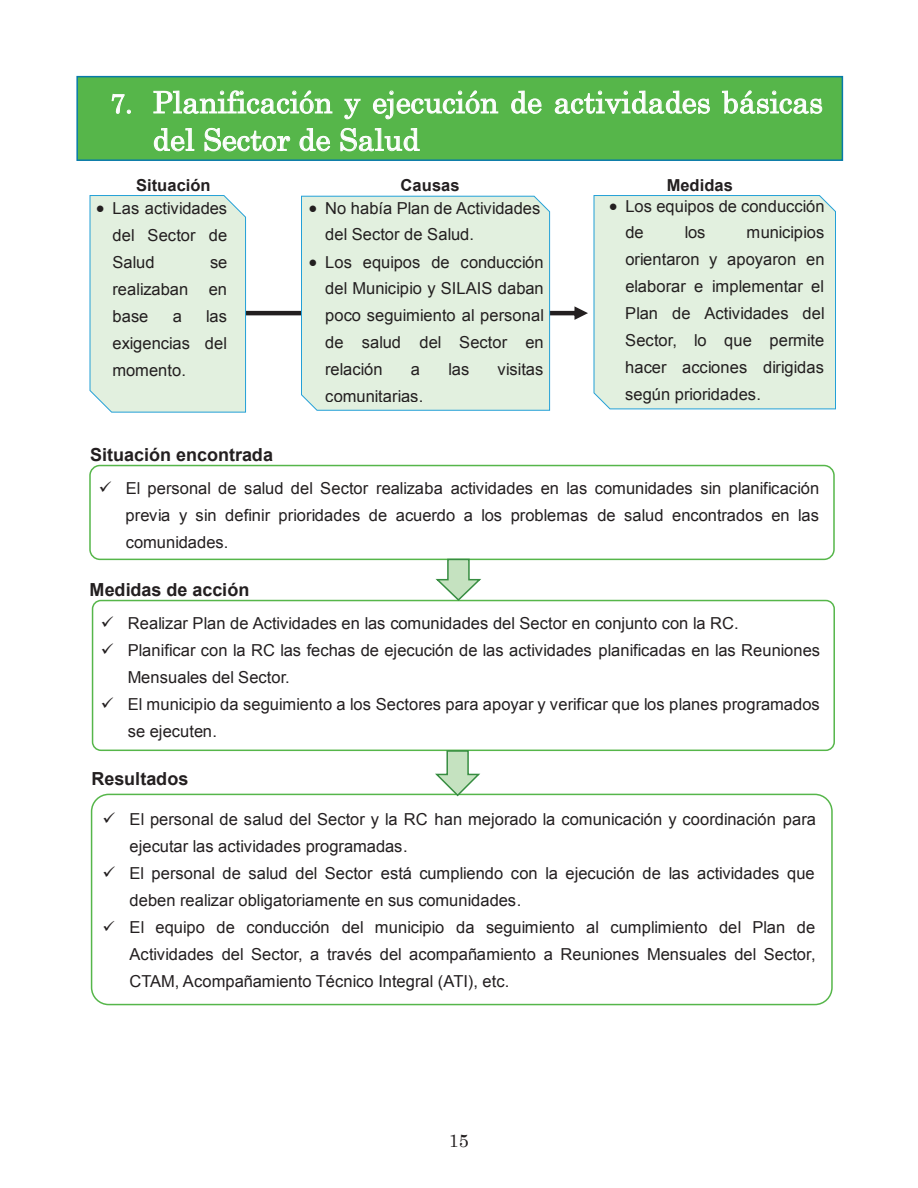
<style>
.page{position:relative;width:918px;height:1188px;background:#fff}
.page>*{position:absolute;margin:0;border:0;box-sizing:border-box;transform-origin:0 0}
.t1{font:30px/37.5px "Century";color:#fff}
.t2{font:700 18px "Arial";color:#231f20}
.t3{font:18px "Century";color:#231f20}
.t4{font:16.5px/27px "Arial";letter-spacing:.005em;color:#231f20;text-align:justify}
.t5{font:700 16.5px "Arial";letter-spacing:.005em;color:#231f20}
.s1{font-size:27px}
</style>
<div class="page">
<div style="left:92px;top:600px;width:743px;height:151px;border:2px solid #56b64a;border-radius:8px"></div>
<div style="left:593px;top:195px;width:243px;height:215px;background:#e2f0df"></div>
<div style="left:91px;top:794px;width:742px;height:211px;border:2px solid #56b64a;border-radius:17px"></div>
<div style="left:89px;top:465px;width:746px;height:95px;border:2px solid #56b64a;border-radius:10px"></div>
<div style="left:76px;top:76px;width:767px;height:85px;background:#56b64a;border:2px solid #077aa9"></div>
<svg style="left:111px;top:93px;width:20px;height:21px"></svg>
<svg style="left:153px;top:90px;width:180px;height:24px"></svg>
<svg style="left:344px;top:98px;width:17px;height:22px"></svg>
<svg style="left:373px;top:90px;width:126px;height:30px"></svg>
<svg style="left:511px;top:90px;width:31px;height:24px"></svg>
<svg style="left:554px;top:90px;width:156px;height:24px"></svg>
<svg style="left:722px;top:90px;width:101px;height:24px"></svg>
<svg style="left:153px;top:128px;width:42px;height:24px"></svg>
<svg style="left:204px;top:128px;width:87px;height:24px"></svg>
<svg style="left:299px;top:128px;width:32px;height:24px"></svg>
<svg style="left:340px;top:128px;width:80px;height:24px"></svg>
<svg style="left:435px;top:558px;width:48px;height:44px"></svg>
<svg style="left:435px;top:749px;width:47px;height:48px"></svg>
<svg style="left:89px;top:195px;width:499px;height:218px"></svg>
<h1 class="t1" style="left:153px;top:81px;width:672px;text-indent:-43px"><span class="s1">7.</span> Planificación y ejecución de actividades básicas del Sector de Salud</h1>
<p class="t5" style="left:136px;top:174px;width:76px">Situación</p>
<p class="t5" style="left:401px;top:174px;width:61px">Causas</p>
<p class="t5" style="left:667px;top:174px;width:68px">Medidas</p>
<p class="t4" style="left:112px;top:195px;width:116px;text-indent:-16px">• Las actividades del Sector de Salud</p>
<p class="t4" style="left:112px;top:249px;width:116px;text-indent:98px">se realizaban en base</p>
<p class="t4" style="left:112px;top:303px;width:116px;text-indent:94px">las exigencias del momento.</p>
<p class="t4" style="left:173px;top:303px;width:11px">a</p>
<p class="t2" style="left:90px;top:443px;width:184px">Situación encontrada</p>
<p class="t4" style="left:325px;top:195px;width:217px;line-height:26.4px;text-indent:-16px">• No había Plan de Actividades del Sector de Salud.</p>
<p class="t4" style="left:325px;top:249px;width:220px;text-indent:-16px">• Los equipos de conducción del Municipio y SILAIS daban poco seguimiento al personal de salud del Sector en relación</p>
<p class="t4" style="left:411px;top:356px;width:11px">a</p>
<p class="t4" style="left:449px;top:356px;width:22px">las</p>
<p class="t4" style="left:497px;top:356px;width:47px">visitas</p>
<p class="t4" style="left:325px;top:383px;width:99px">comunitarias.</p>
<p class="t4" style="left:625px;top:193px;width:201px;line-height:26.4px;text-indent:-16px">• Los equipos de conducción de</p>
<p class="t4" style="left:625px;top:219px;width:201px;text-indent:121px">municipios orientaron y apoyaron en elaborar e implementar el Plan de Actividades del Sector, lo que permite hacer acciones dirigidas según prioridades.</p>
<p class="t4" style="left:685px;top:219px;width:22px">los</p>
<p class="t4" style="left:126px;top:475px;width:695px;text-indent:-27px">✓ El personal de salud del Sector realizaba actividades en las comunidades sin planificación previa y sin definir prioridades de acuerdo a los problemas de salud encontrados en las comunidades.</p>
<p class="t2" style="left:89px;top:578px;width:162px">Medidas de acción</p>
<p class="t4" style="left:101px;top:610px;width:640px">✓ Realizar Plan de Actividades en las comunidades del Sector en conjunto con la RC.</p>
<p class="t4" style="left:128px;top:637px;width:694px;text-indent:-27px">✓ Planificar con la RC las fechas de ejecución de las actividades planificadas en las Reuniones<br>Mensuales del Sector.</p>
<p class="t4" style="left:128px;top:691px;width:693px;text-indent:-27px">✓ El municipio da seguimiento a los Sectores para apoyar y verificar que los planes programados se ejecuten.</p>
<p class="t2" style="left:92px;top:767px;width:98px">Resultados</p>
<p class="t4" style="left:130px;top:806px;width:688px;text-indent:-27px">✓ El personal de salud del Sector y la RC han mejorado la comunicación y coordinación para ejecutar las actividades programadas.</p>
<p class="t4" style="left:130px;top:860px;width:687px;text-indent:-27px">✓ El personal de salud del Sector está cumpliendo con la ejecución de las actividades que deben realizar obligatoriamente en sus comunidades.</p>
<p class="t4" style="left:130px;top:914px;width:688px;text-indent:-27px">✓ El equipo de conducción del municipio da seguimiento al cumplimiento del Plan de Actividades del Sector, a través del acompañamiento a Reuniones Mensuales del Sector, CTAM, Acompañamiento Técnico Integral (ATI), etc.</p>
<p class="t3" style="left:449px;top:1126px;width:22px">15</p>
</div>
